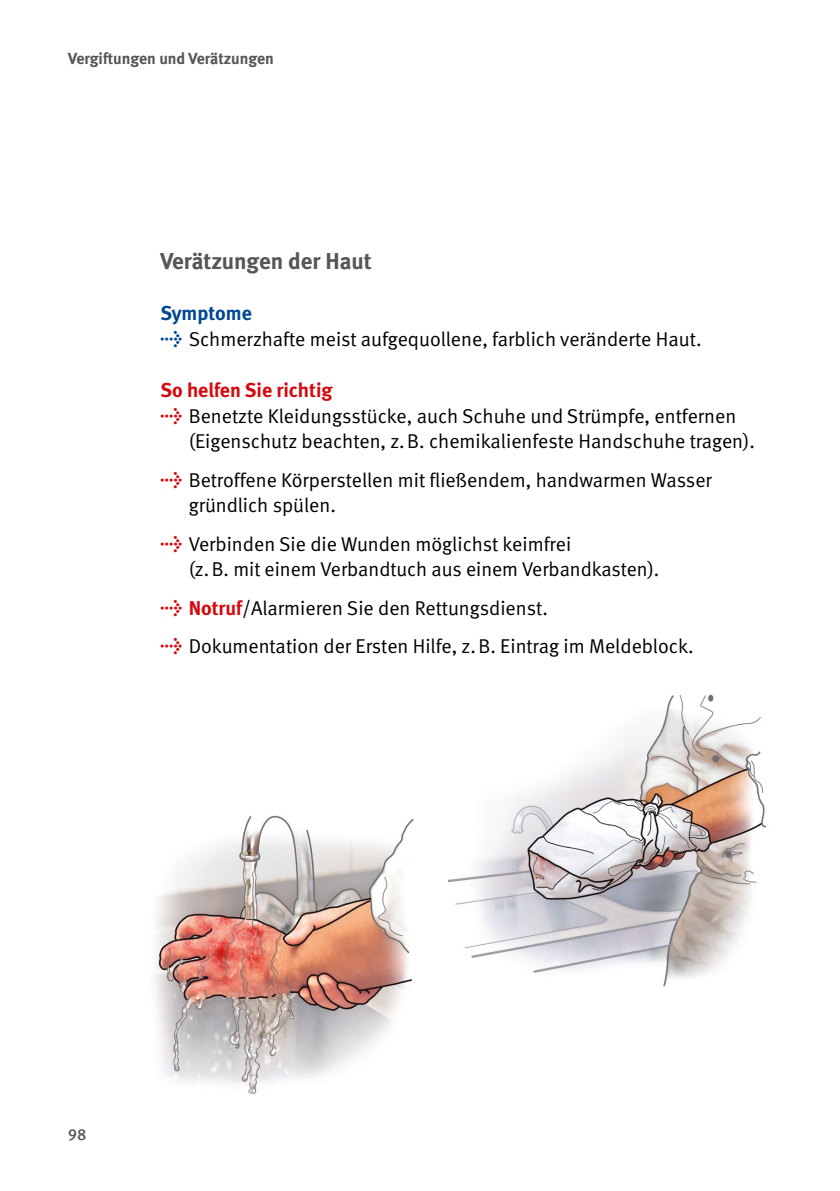
<style>
.page{position:relative;width:840px;height:1191px;background:#fff}
.page>*{position:absolute;margin:0;border:0;box-sizing:border-box;transform-origin:0 0}
.Überschriften_H2_ohne_Zahl{font:700 23px "DGUV Meta";color:#565655}
.t1{font:20px/25.6px "DGUV Meta";color:#000}
.Überschriften_H3_ohne_Zahl_rot{font:700 20px "DGUV Meta";color:#d40a11}
.Überschriften_H3_ohne_Zahl_blau{font:700 20px "DGUV Meta";color:#004893}
.t2{font:700 16px "DGUV Meta";color:#565655}
.t3{font:500 16px "DGUV Meta";color:#565655}
.s1{font-weight:700;font-size:18px;color:#004893}
.s2{font-weight:700;font-size:18px;color:#d40a11}
.s3{font-weight:700;color:#d40a11}
</style>
<div class="page">
<img style="left:155px;top:815px;width:259px;height:279px">
<img style="left:448px;top:694px;width:319px;height:292px">
<p class="t2" style="left:68px;top:49px;width:207px">Vergiftungen und Verätzungen</p>
<h2 class="Überschriften_H2_ohne_Zahl" style="left:160px;top:247px;width:213px">Verätzungen der Haut</h2>
<h3 class="Überschriften_H3_ohne_Zahl_blau" style="left:160px;top:301px;width:93px">Symptome</h3>
<p class="t1" style="left:160px;top:326px;width:542px"><span class="s1">→</span> Schmerzhafte meist aufgequollene, farblich veränderte Haut.</p>
<h3 class="Überschriften_H3_ohne_Zahl_rot" style="left:160px;top:378px;width:174px">So helfen Sie richtig</h3>
<p class="t1" style="left:189px;top:403px;width:567px;text-indent:-28px"><span class="s2">→</span> Benetzte Kleidungsstücke, auch Schuhe und Strümpfe, entfernen (Eigenschutz beachten, z.B. chemikalienfeste Handschuhe tragen).</p>
<p class="t1" style="left:189px;top:467px;width:524px;text-indent:-28px"><span class="s2">→</span> Betroffene Körperstellen mit fließendem, handwarmen Wasser gründlich spülen.</p>
<p class="t1" style="left:189px;top:531px;width:472px;text-indent:-28px"><span class="s2">→</span> Verbinden Sie die Wunden möglichst keimfrei<br>(z.B. mit einem Verbandtuch aus einem Verbandkasten).</p>
<p class="t1" style="left:160px;top:595px;width:389px"><span class="s2">→</span> <span class="s3">Notruf</span>/Alarmieren Sie den Rettungsdienst.</p>
<p class="t1" style="left:160px;top:634px;width:534px"><span class="s2">→</span> Dokumentation der Ersten Hilfe, z.B. Eintrag im Meldeblock.</p>
<p class="t3" style="left:68px;top:1124px;width:20px">98</p>
</div>
